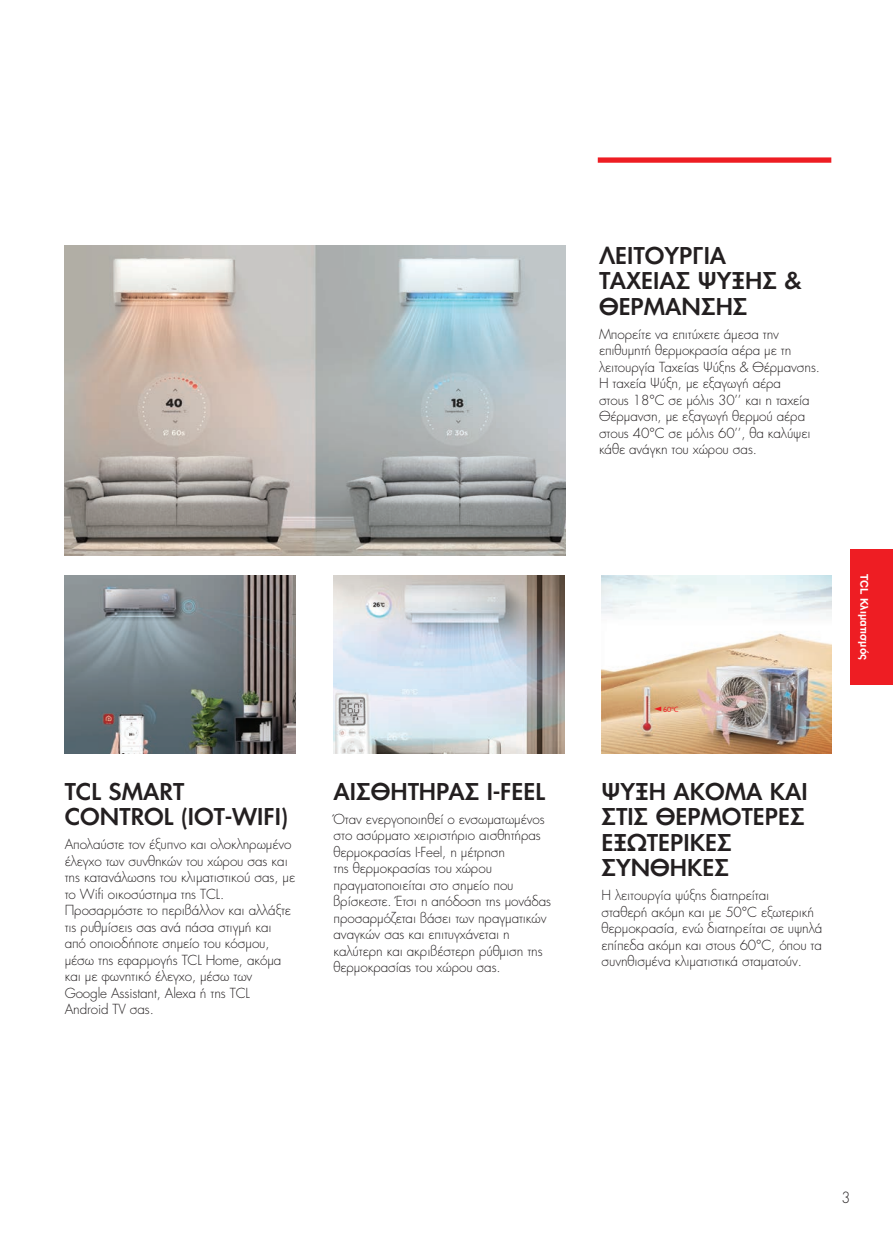
<style>
.page{position:relative;width:893px;height:1234px;background:#fff}
.page>*{position:absolute;margin:0;border:0;box-sizing:border-box;transform-origin:0 0}
.t1{font:500 22.5px/25.5px "PF Futura Neu";color:#231f20}
.t2{font:300 15px "PF Futura Neu";color:#231f20;scale:.95 1}
.t3{font:300 13.5px/16.5px "PF Futura Neu";letter-spacing:-.01em;color:#231f20}
.t4{font:10.5px "UB Helvetica Bold";letter-spacing:.01em;color:#fff}
.t5{font:7.65px "PF Transport";color:#ee1d23}
</style>
<div class="page">
<div style="left:598px;top:157px;width:233px;height:6px;background:#ee1d23"></div>
<img style="left:65px;top:246px;width:501px;height:309px">
<img style="left:601px;top:575px;width:230px;height:178px">
<svg style="left:654px;top:706px;width:7px;height:5px"></svg>
<img style="left:65px;top:575px;width:231px;height:178px">
<img style="left:334px;top:575px;width:231px;height:178px">
<div style="left:850px;top:549px;width:43px;height:135px;background:#ee1d23"></div>
<p class="t1" style="left:65px;top:778px;width:121px">TCL SMART</p>
<p class="t1" style="left:65px;top:803px;width:225px">CONTROL (IOT-WIFI)</p>
<p class="t3" style="left:65px;top:835px;width:232px">Απολαύστε τον έξυπνο και ολοκληρωμένο έλεγχο των συνθηκών του χώρου σας και της κατανάλωσης του κλιματιστικού σας, με το Wifi οικοσύστημα της TCL.</p>
<p class="t3" style="left:65px;top:901px;width:228px">Προσαρμόστε το περιβάλλον και αλλάξτε τις ρυθμίσεις σας ανά πάσα στιγμή και από οποιοδήποτε σημείο του κόσμου, μέσω της εφαρμογής TCL Home, ακόμα και με φωνητικό έλεγχο, μέσω των Google Assistant, Alexa ή της TCL</p>
<p class="t3" style="left:65px;top:1000px;width:91px">Android TV σας.</p>
<p class="t1" style="left:334px;top:778px;width:213px">ΑΙΣΘΗΤΉΡΑΣ I-FEEL</p>
<p class="t3" style="left:334px;top:810px;width:219px">Όταν ενεργοποιηθεί ο ενσωματωμένος στο ασύρματο χειριστήριο αισθητήρας θερμοκρασίας I-Feel, η μέτρηση<br>της θερμοκρασίας του χώρου πραγματοποιείται στο σημείο που βρίσκεστε. Έτσι η απόδοση της μονάδας προσαρμόζεται βάσει των πραγματικών αναγκών σας και επιτυγχάνεται η καλύτερη και ακριβέστερη ρύθμιση της θερμοκρασίας του χώρου σας.</p>
<p class="t1" style="left:599px;top:242px;width:204px">ΛΕΙΤΟΥΡΓΊΑ<br>ΤΑΧΕΊΑΣ ΨΎΞΗΣ &amp;<br>ΘΈΡΜΑΝΣΗΣ</p>
<p class="t3" style="left:599px;top:325px;width:223px">Μπορείτε να επιτύχετε άμεσα την επιθυμητή θερμοκρασία αέρα με τη λειτουργία Ταχείας Ψύξης &amp; Θέρμανσης.<br>Η ταχεία Ψύξη, με εξαγωγή αέρα<br>στους 18°C σε μόλις 30’’ και η ταχεία<br>Θέρμανση, με εξαγωγή θερμού αέρα στους 40°C σε μόλις 60’’, θα καλύψει κάθε ανάγκη του χώρου σας.</p>
<p class="t5" style="left:663px;top:704px;width:17px">60<sup>ο</sup>C</p>
<p class="t1" style="left:601px;top:778px;width:205px">ΨΎΞΗ ΑΚΌΜΑ ΚΑΙ<br>ΣΤΙΣ ΘΕΡΜΌΤΕΡΕΣ<br>ΕΞΩΤΕΡΙΚΈΣ<br>ΣΥΝΘΉΚΕΣ</p>
<p class="t3" style="left:601px;top:886px;width:222px">Η λειτουργία ψύξης διατηρείται<br>σταθερή ακόμη και με 50°C εξωτερική θερμοκρασία, ενώ διατηρείται σε υψηλά επίπεδα ακόμη και στους 60°C, όπου τα συνηθισμένα κλιματιστικά σταματούν.</p>
<p class="t4" style="left:871px;top:573px;width:88px;rotate:90deg">TCL Κλιματισμός</p>
<p class="t2" style="left:842px;top:1187px;width:11px">3</p>
</div>
